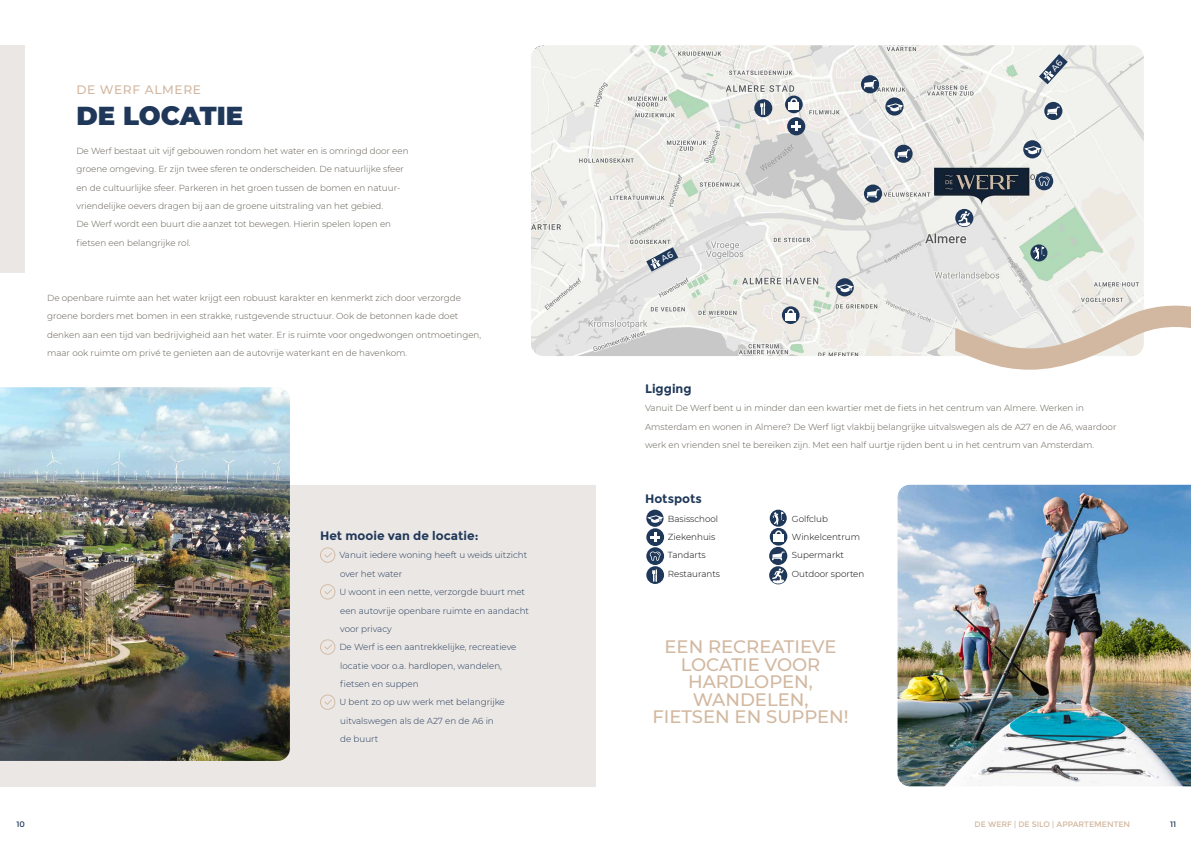
<style>
.page{position:relative;width:1191px;height:844px;background:#fff}
.page>*{position:absolute;margin:0;border:0;box-sizing:border-box;transform-origin:0 0}
.t1{font:900 25.9px "Montserrat";color:#1f3859}
.t2{font:500 18.03px/17.5px "Montserrat";color:#d2b8a0;text-align:center}
.t3{font:700 12.25px "Montserrat";color:#1f3859}
.t4{font:500 12.25px "Montserrat";letter-spacing:.05em;color:#d2b8a0}
.t5{font:300 8.75px/18.4px "Montserrat";color:#605a51}
.t6{font:300 8.75px/18.4px "Montserrat";color:#1f3859}
.t7{font:300 8.75px/18.4px "Montserrat";color:#000}
.t8{font:7.88px "Montserrat";color:#d2b8a0}
.t9{font:7.88px "Montserrat";color:#1f3859}
</style>
<div class="page">
<div style="left:0;top:484px;width:595px;height:302px;background:#ebe7e4"></div>
<div style="left:0;top:45px;width:25px;height:228px;background:#ebe7e4"></div>
<img style="left:0;top:387px;width:290px;height:373px">
<svg style="left:320px;top:547px;width:15px;height:15px"></svg>
<svg style="left:320px;top:584px;width:15px;height:15px"></svg>
<svg style="left:320px;top:639px;width:15px;height:15px"></svg>
<svg style="left:320px;top:694px;width:15px;height:15px"></svg>
<img style="left:531px;top:45px;width:612px;height:311px">
<svg style="left:955px;top:303px;width:236px;height:66px"></svg>
<svg style="left:1030px;top:244px;width:17px;height:17px"></svg>
<svg style="left:1033px;top:246px;width:11px;height:13px"></svg>
<svg style="left:769px;top:509px;width:17px;height:17px"></svg>
<div style="left:646px;top:509px;width:17px;height:17px;background:#1f3859;border-radius:50%"></div>
<svg style="left:647px;top:515px;width:17px;height:8px"></svg>
<svg style="left:885px;top:97px;width:18px;height:19px"></svg>
<svg style="left:886px;top:103px;width:18px;height:8px"></svg>
<div style="left:1023px;top:140px;width:18px;height:18px;background:#1f3859;border-radius:50%"></div>
<svg style="left:1024px;top:146px;width:18px;height:8px"></svg>
<svg style="left:835px;top:278px;width:19px;height:18px"></svg>
<svg style="left:837px;top:284px;width:17px;height:8px"></svg>
<div style="left:787px;top:117px;width:18px;height:18px;background:#1f3859;border-radius:50%"></div>
<svg style="left:791px;top:121px;width:10px;height:10px"></svg>
<div style="left:646px;top:528px;width:18px;height:18px;background:#1f3859;border-radius:50%"></div>
<svg style="left:650px;top:532px;width:10px;height:10px"></svg>
<div style="left:894px;top:145px;width:18px;height:18px;background:#1f3859;border-radius:50%"></div>
<svg style="left:897px;top:149px;width:13px;height:9px"></svg>
<div style="left:1044px;top:102px;width:18px;height:18px;background:#1f3859;border-radius:50%"></div>
<svg style="left:1047px;top:106px;width:13px;height:10px"></svg>
<div style="left:861px;top:75px;width:18px;height:18px;background:#1f3859;border-radius:50%"></div>
<svg style="left:863px;top:80px;width:14px;height:9px"></svg>
<div style="left:864px;top:184px;width:18px;height:18px;background:#1f3859;border-radius:50%"></div>
<svg style="left:866px;top:189px;width:14px;height:9px"></svg>
<svg style="left:769px;top:546px;width:18px;height:19px"></svg>
<svg style="left:772px;top:551px;width:13px;height:9px"></svg>
<svg style="left:785px;top:95px;width:17px;height:18px"></svg>
<div style="left:789px;top:102px;width:10px;height:8px;background:#fff"></div>
<svg style="left:789px;top:97px;width:9px;height:5px"></svg>
<svg style="left:782px;top:306px;width:17px;height:18px"></svg>
<div style="left:785px;top:313px;width:10px;height:7px;background:#fff"></div>
<svg style="left:786px;top:308px;width:9px;height:5px"></svg>
<svg style="left:769px;top:528px;width:18px;height:17px"></svg>
<div style="left:773px;top:534px;width:10px;height:8px;background:#fff"></div>
<svg style="left:772px;top:511px;width:12px;height:25px"></svg>
<div style="left:754px;top:99px;width:18px;height:18px;background:#1f3859;border-radius:50%"></div>
<svg style="left:760px;top:102px;width:5px;height:12px"></svg>
<div style="left:1035px;top:172px;width:18px;height:18px;background:#1f3859;border-radius:50%"></div>
<svg style="left:1038px;top:176px;width:11px;height:10px"></svg>
<svg style="left:646px;top:547px;width:18px;height:18px"></svg>
<svg style="left:650px;top:551px;width:11px;height:10px"></svg>
<img style="left:897px;top:484px;width:294px;height:302px">
<div style="left:646px;top:566px;width:18px;height:17px;background:#1f3859;border-radius:50%"></div>
<svg style="left:652px;top:568px;width:5px;height:13px"></svg>
<svg style="left:955px;top:209px;width:18px;height:18px"></svg>
<svg style="left:958px;top:211px;width:12px;height:15px"></svg>
<svg style="left:769px;top:566px;width:18px;height:18px"></svg>
<svg style="left:772px;top:568px;width:12px;height:15px"></svg>
<svg style="left:646px;top:247px;width:32px;height:24px"></svg>
<svg style="left:1039px;top:54px;width:28px;height:30px"></svg>
<h3 class="t4" style="left:76px;top:81px;width:126px">DE WERF ALMERE</h3>
<h1 class="t1" style="left:76px;top:96px;width:168px">DE LOCATIE</h1>
<p class="t5" style="left:76px;top:141px;width:334px">De Werf bestaat uit vijf gebouwen rondom het water en is omringd door een groene omgeving. Er zijn twee sferen te onderscheiden. De natuurlijke sfeer en de cultuurlijke sfeer. Parkeren in het groen tussen de bomen en natuur&shy;vriendelijke oevers dragen bij aan de groene uitstraling van het gebied.<br>De Werf wordt een buurt die aanzet tot bewegen. Hierin spelen lopen en fietsen een belangrijke rol.</p>
<p class="t5" style="left:47px;top:288px;width:435px">De openbare ruimte aan het water krijgt een robuust karakter en kenmerkt zich door verzorgde groene borders met bomen in een strakke, rustgevende structuur. Ook de betonnen kade doet denken aan een tijd van bedrijvigheid aan het water. Er is ruimte voor ongedwongen ontmoetingen, maar ook ruimte om privé te genieten aan de autovrije waterkant en de havenkom.</p>
<h3 class="t3" style="left:320px;top:528px;width:160px">Het mooie van de locatie:</h3>
<p class="t6" style="left:339px;top:545px;width:191px">Vanuit iedere woning heeft u weids uitzicht over het water<br>U woont in een nette, verzorgde buurt met een autovrije openbare ruimte en aandacht voor privacy<br>De Werf is een aantrekkelijke, recreatieve locatie voor o.a. hardlopen, wandelen, fietsen en suppen<br>U bent zo op uw werk met belangrijke uitvalswegen als de A27 en de A6 in<br>de buurt</p>
<h3 class="t3" style="left:645px;top:381px;width:48px">Ligging</h3>
<p class="t5" style="left:645px;top:398px;width:473px">Vanuit De Werf bent u in minder dan een kwartier met de fiets in het centrum van Almere. Werken in<br>Amsterdam en wonen in Almere? De Werf ligt vlakbij belangrijke uitvalswegen als de A27 en de A6, waardoor werk en vrienden snel te bereiken zijn. Met een half uurtje rijden bent u in het centrum van Amsterdam.</p>
<h3 class="t3" style="left:645px;top:491px;width:58px">Hotspots</h3>
<p class="t7" style="left:668px;top:509px;width:54px">Basisschool<br>Ziekenhuis<br>Tandarts<br>Restaurants</p>
<p class="t7" style="left:792px;top:509px;width:74px">Golfclub<br>Winkelcentrum<br>Supermarkt<br>Outdoor sporten</p>
<h2 class="t2" style="left:652px;top:637px;width:198px">EEN RECREATIEVE<br>LOCATIE VOOR<br>HARDLOPEN,<br>WANDELEN,<br>FIETSEN EN SUPPEN!</h2>
<p class="t9" style="left:16px;top:819px;width:10px">10</p>
<p class="t8" style="left:974px;top:819px;width:157px">DE WERF | DE SILO | APPARTEMENTEN</p>
<p class="t9" style="left:1170px;top:819px;width:8px">11</p>
</div>
